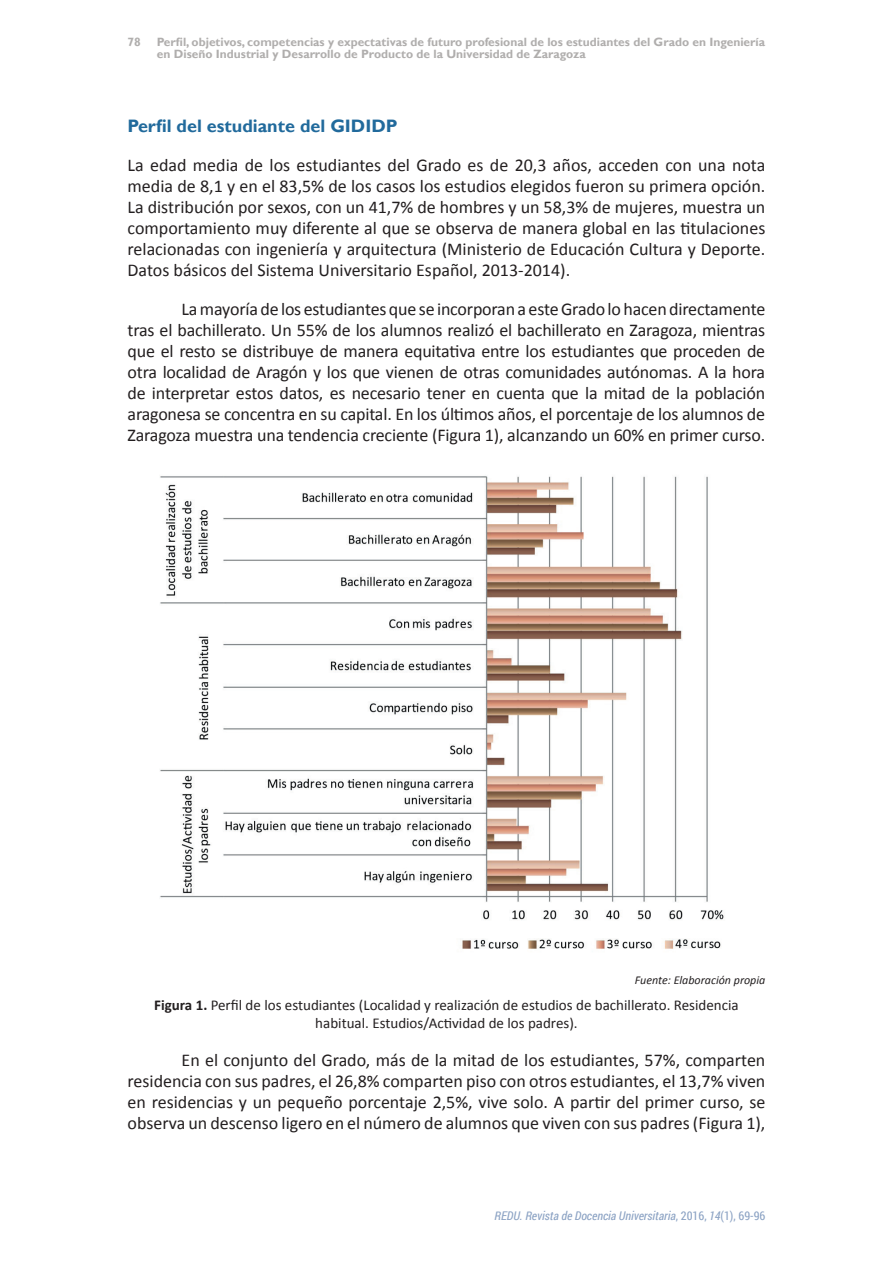
<style>
.page{position:relative;width:893px;height:1263px;background:#fff}
.page>*{position:absolute;margin:0;border:0;box-sizing:border-box;transform-origin:0 0}
.REDU_TXTGRAL{font:18px/21px "Calibri";letter-spacing:-.01em;color:#231f20;text-align:justify}
.REDU_TXTGRAL_1P{font:18px/21px "Calibri";color:#231f20;text-align:justify}
.REDU_TIT2{font:700 18px "Gill Sans";color:#216a9c}
.REDU_TIT_TABLA{font:15px/18px "Calibri";color:#231f20;text-align:center}
.t1{font:700 12px/12px "Gill Sans";color:#b0aead}
.t2{font:italic 12px "Roboto Condensed";color:#8ca3c4}
.REDU_FUENTE_TABLA{font:italic 12px "Calibri";color:#231f20}
.s1{font-weight:700}
.s2{font-style:normal}
</style>
<div class="page">
<img style="left:160px;top:476px;width:564px;height:473px">
<p class="t1" style="left:128px;top:36px;width:15px">78</p>
<p class="t1" style="left:157px;top:36px;width:610px">Perfil, objetivos, competencias y expectativas de futuro profesional de los estudiantes del Grado en Ingeniería en Diseño Industrial y Desarrollo de Producto de la Universidad de Zaragoza</p>
<p class="REDU_TIT2" style="left:128px;top:115px;width:272px">Perfil del estudiante del GIDIDP</p>
<p class="REDU_TXTGRAL_1P" style="left:128px;top:154px;width:639px">La edad media de los estudiantes del Grado es de 20,3 años, acceden con una nota media de 8,1 y en el 83,5% de los casos los estudios elegidos fueron su primera opción.<br>La distribución por sexos, con un 41,7% de hombres y un 58,3% de mujeres, muestra un comportamiento muy diferente al que se observa de manera global en las titulaciones relacionadas con ingeniería y arquitectura (Ministerio de Educación Cultura y Deporte.<br>Datos básicos del Sistema Universitario Español, 2013-2014).</p>
<p class="REDU_TXTGRAL" style="left:128px;top:298px;width:639px;text-indent:54px">La mayoría de los estudiantes que se incorporan a este Grado lo hacen directamente tras el bachillerato. Un 55% de los alumnos realizó el bachillerato en Zaragoza, mientras que el resto se distribuye de manera equitativa entre los estudiantes que proceden de otra localidad de Aragón y los que vienen de otras comunidades autónomas. A la hora de interpretar estos datos, es necesario tener en cuenta que la mitad de la población aragonesa se concentra en su capital. En los últimos años, el porcentaje de los alumnos de Zaragoza muestra una tendencia creciente (Figura 1), alcanzando un 60% en primer curso.</p>
<p class="REDU_FUENTE_TABLA" style="left:635px;top:971px;width:132px">Fuente: Elaboración propia</p>
<p class="REDU_TIT_TABLA" style="left:154px;top:996px;width:586px"><span class="s1">Figura 1.</span> Perfil de los estudiantes (Localidad y realización de estudios de bachillerato. Residencia habitual. Estudios/Actividad de los padres).</p>
<p class="REDU_TXTGRAL" style="left:128px;top:1050px;width:639px;text-indent:54px">En el conjunto del Grado, más de la mitad de los estudiantes, 57%, comparten residencia con sus padres, el 26,8% comparten piso con otros estudiantes, el 13,7% viven en residencias y un pequeño porcentaje 2,5%, vive solo. A partir del primer curso, se observa un descenso ligero en el número de alumnos que viven con sus padres (Figura 1),</p>
<p class="t2" style="left:495px;top:1207px;width:272px">REDU. Revista de Docencia Universitaria<span class="s2">, 2016,</span> 14<span class="s2">(1), 69-96</span></p>
</div>
